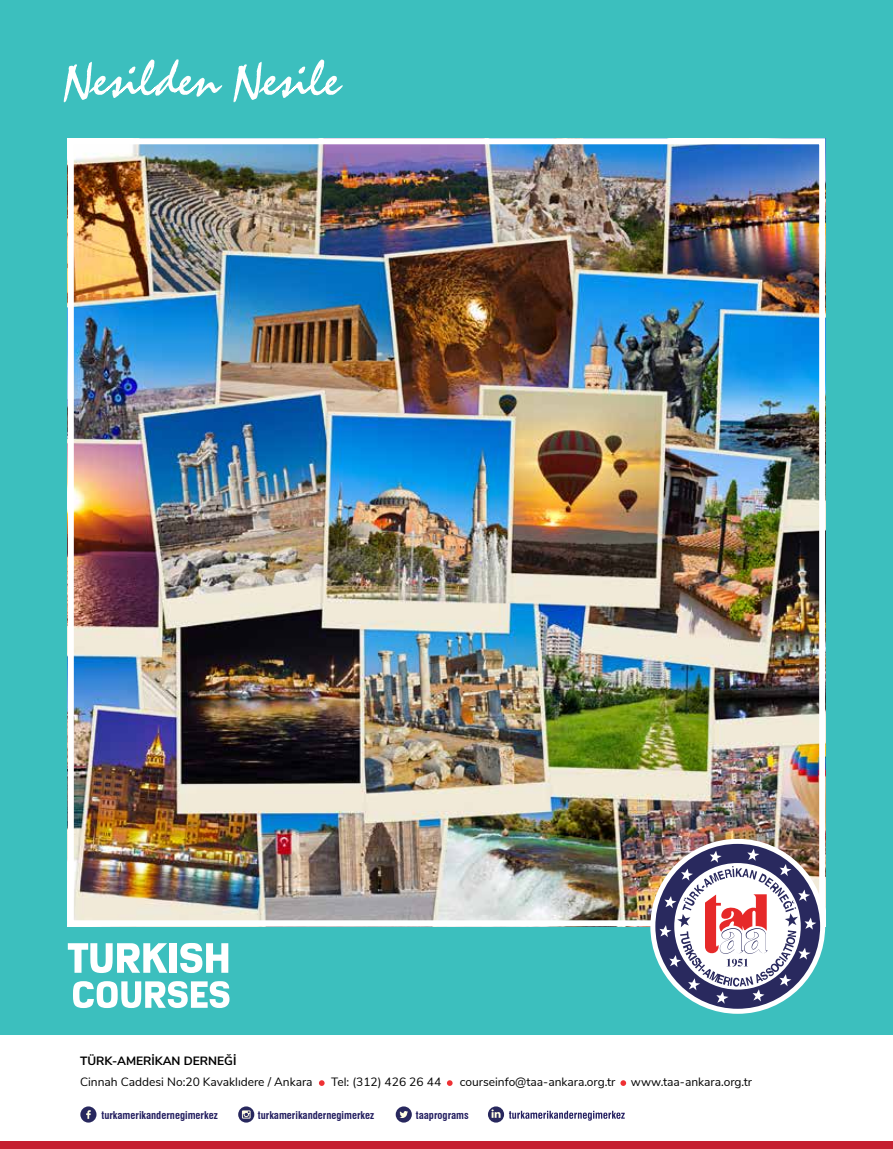
<style>
.page{position:relative;width:893px;height:1149px;background:#fff}
.page>*{position:absolute;margin:0;border:0;box-sizing:border-box;transform-origin:0 0}
.t1{font:12px "Nunito Sans";color:#000}
.t2{font:700 12px "Nunito Sans";color:#000}
.t3{font:700 condensed 10.5px "Swiss 721 BT";color:#231e60}
</style>
<div class="page">
<div style="left:0;top:0;width:893px;height:1033px;background:#3cbfbe"></div>
<div style="left:0;top:1141px;width:893px;height:7px;background:#c51f30"></div>
<svg style="left:64px;top:59px;width:279px;height:43px"></svg>
<svg style="left:396px;top:1106px;width:16px;height:16px"></svg>
<svg style="left:399px;top:1110px;width:9px;height:7px"></svg>
<div style="left:80px;top:1106px;width:16px;height:16px;background:#28285e;border-radius:50%"></div>
<svg style="left:86px;top:1110px;width:5px;height:8px"></svg>
<svg style="left:238px;top:1106px;width:16px;height:16px"></svg>
<svg style="left:242px;top:1110px;width:9px;height:8px"></svg>
<svg style="left:488px;top:1106px;width:16px;height:16px"></svg>
<svg style="left:491px;top:1109px;width:10px;height:8px"></svg>
<svg style="left:509px;top:1110px;width:116px;height:10px"></svg>
<svg style="left:319px;top:1080px;width:6px;height:5px"></svg>
<svg style="left:447px;top:1080px;width:6px;height:5px"></svg>
<svg style="left:620px;top:1080px;width:6px;height:5px"></svg>
<svg style="left:68px;top:943px;width:99px;height:29px"></svg>
<div style="left:170px;top:942px;width:7px;height:30px;background:#fff"></div>
<svg style="left:180px;top:943px;width:48px;height:29px"></svg>
<svg style="left:73px;top:981px;width:156px;height:26px"></svg>
<img style="left:75px;top:145px;width:743px;height:774px">
<div style="left:68px;top:138px;width:757px;height:788px;border:6px solid #fff"></div>
<svg style="left:650px;top:838px;width:175px;height:175px"></svg>
<svg style="left:655px;top:843px;width:165px;height:165px;background:#9c98a9"></svg>
<p class="t2" style="left:80px;top:1051px;width:158px">TÜRK-AMERİKAN DERNEĞİ</p>
<p class="t1" style="left:80px;top:1072px;width:234px">Cinnah Caddesi No:20 Kavaklıdere / Ankara</p>
<p class="t1" style="left:331px;top:1072px;width:112px">Tel: (312) 426 26 44</p>
<p class="t1" style="left:460px;top:1072px;width:157px">courseinfo@taa-ankara.org.tr</p>
<p class="t1" style="left:631px;top:1072px;width:123px">www.taa-ankara.org.tr</p>
<p class="t3" style="left:101px;top:1108px;width:118px">turkamerikandernegimerkez</p>
<p class="t3" style="left:258px;top:1108px;width:118px">turkamerikandernegimerkez</p>
<p class="t3" style="left:416px;top:1108px;width:54px">taaprograms</p>
</div>
